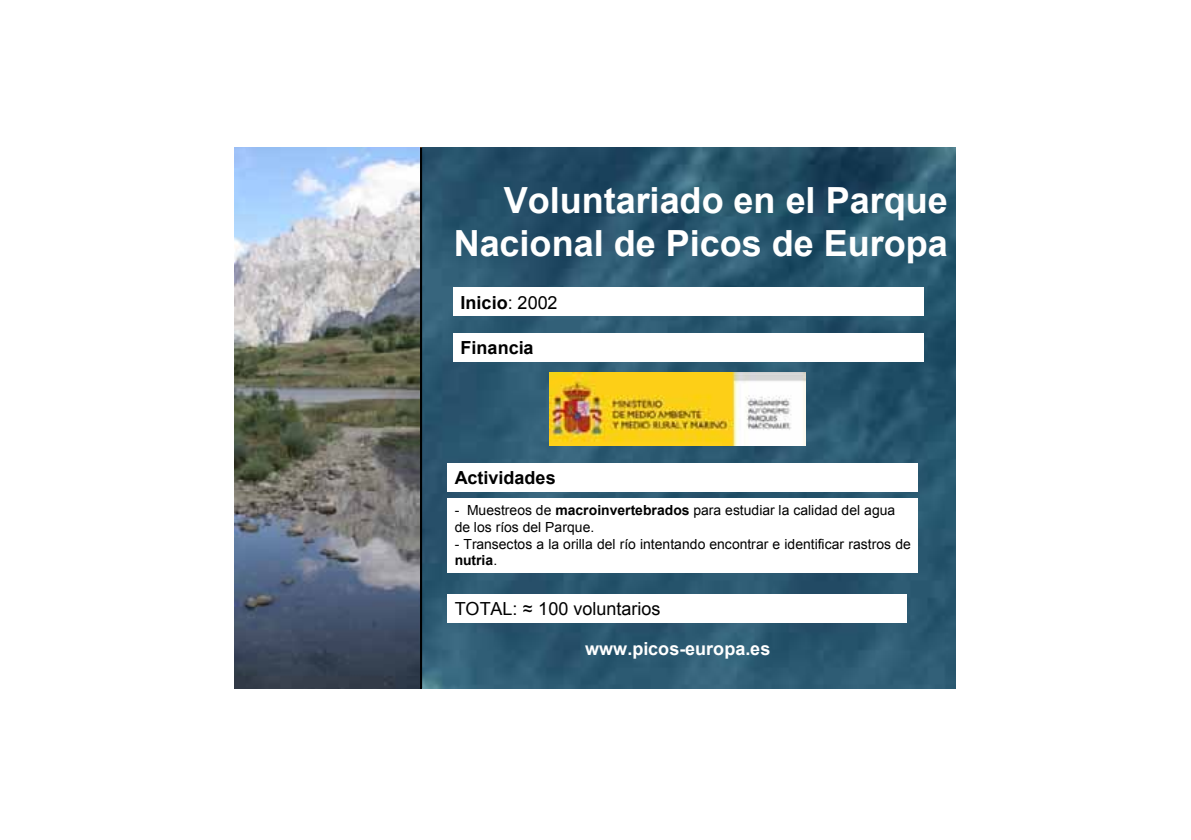
<style>
.page{position:relative;width:1191px;height:840px;background:#fff}
.page>*{position:absolute;margin:0;border:0;box-sizing:border-box;transform-origin:0 0}
.t1{font:700 36px/43.2px "Arial";color:#fff;text-align:right}
.t2{font:700 18px "Arial";color:#000}
.t3{font:18px "Arial";color:#000}
.t4{font:700 18px "Arial";color:#fff}
.t5{font:14px/16.8px "Arial";color:#000}
.s1{font-weight:400}
.s2{font-weight:700}
.s3{font-family:"Arial Unicode MS"}
</style>
<div class="page">
<img style="left:422px;top:147px;width:533px;height:540px">
<svg style="left:419px;top:147px;width:3px;height:540px;background:#282a2a"></svg>
<img style="left:235px;top:147px;width:184px;height:540px">
<div style="left:453px;top:332px;width:471px;height:29px;background:#fff"></div>
<div style="left:447px;top:463px;width:471px;height:29px;background:#fff"></div>
<div style="left:447px;top:593px;width:460px;height:29px;background:#fff"></div>
<div style="left:453px;top:287px;width:471px;height:29px;background:#fff"></div>
<div style="left:447px;top:498px;width:471px;height:74px;background:#fff"></div>
<img style="left:550px;top:372px;width:255px;height:73px">
<h1 class="t1" style="left:454px;top:179px;width:495px">Voluntariado en el Parque<br>Nacional de Picos de Europa</h1>
<p class="t2" style="left:460px;top:290px;width:99px">Inicio<span class="s1">: 2002</span></p>
<p class="t2" style="left:460px;top:335px;width:75px">Financia</p>
<p class="t2" style="left:455px;top:466px;width:102px">Actividades</p>
<p class="t5" style="left:455px;top:501px;width:442px">- Muestreos de <span class="s2">macroinvertebrados</span> para estudiar la calidad del agua de los ríos del Parque.</p>
<p class="t5" style="left:455px;top:535px;width:458px">- Transectos a la orilla del río intentando encontrar e identificar rastros de <span class="s2">nutria</span>.</p>
<p class="t3" style="left:455px;top:596px;width:207px">TOTAL: <span class="s3">≈</span> 100 voluntarios</p>
<p class="t4" style="left:585px;top:636px;width:187px">www.picos-europa.es</p>
</div>
